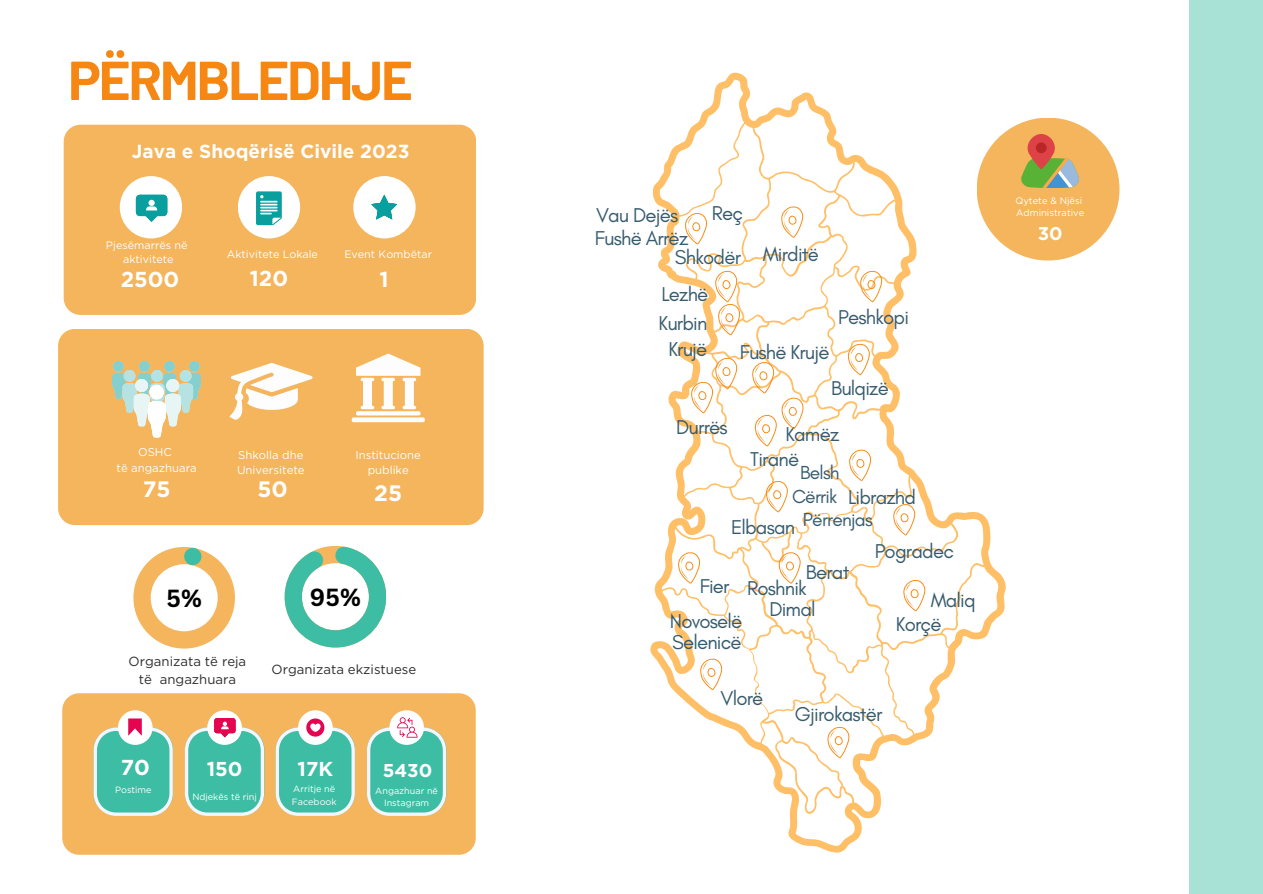
<style>
.page{position:relative;width:1263px;height:894px;background:#fff}
.page>*{position:absolute;margin:0;border:0;box-sizing:border-box;transform-origin:0 0}
.t1{font:700 54.75px "Barlow";letter-spacing:-.04em;color:#f68712}
.t2{font:700 24px "Canva Sans";color:#000}
.t3{font:700 22.35px "Gotham";color:#fff}
.t4{font:700 21.6px "Gotham";color:#fff}
.t5{font:20.4px "Glacial Indifference";letter-spacing:-.04em;color:#365b6d}
.t6{font:700 20.1px "Gotham";color:#fff}
.t7{font:19.2px "Glacial Indifference";letter-spacing:-.04em;color:#365b6d}
.t8{font:700 18.9px "Gotham";color:#fff}
.t9{font:700 18.6px "Gotham";color:#fff}
.t10{font:700 18.45px "Gotham";color:#fff}
.t11{font:13.2px/18.3px "Gotham";color:#2d2c2f;text-align:center}
.t12{font:11.25px "Gotham";color:#fff}
.t13{font:10.8px/14.4px "Gotham";color:#fff;text-align:center}
.t14{font:9.3px "Gotham";color:#fff}
.t15{font:9px/12px "Gotham";color:#fff}
</style>
<div class="page">
<div style="left:58px;top:329px;width:425px;height:196px;background:#f4b55c;border-radius:17px"></div>
<div style="left:64px;top:125px;width:412px;height:190px;background:#f4b55c"></div>
<div style="left:62px;top:693px;width:414px;height:161px;background:#f4b55c"></div>
<div style="left:120px;top:176px;width:62px;height:62px;background:#fff;border-radius:50%"></div>
<div style="left:238px;top:176px;width:62px;height:62px;background:#fff;border-radius:50%"></div>
<div style="left:353px;top:176px;width:63px;height:62px;background:#fff;border-radius:50%"></div>
<svg style="left:136px;top:195px;width:31px;height:27px"></svg>
<svg style="left:256px;top:191px;width:26px;height:34px"></svg>
<svg style="left:371px;top:195px;width:26px;height:24px"></svg>
<div style="left:298px;top:710px;width:35px;height:34px;background:#fff;border-radius:50%"></div>
<div style="left:207px;top:710px;width:35px;height:34px;background:#fff;border-radius:50%"></div>
<div style="left:389px;top:710px;width:35px;height:34px;background:#fff;border-radius:50%"></div>
<svg style="left:276px;top:718px;width:79px;height:97px;background:#76c2aa"></svg>
<svg style="left:185px;top:717px;width:79px;height:98px;background:#77bea7"></svg>
<svg style="left:367px;top:717px;width:79px;height:98px"></svg>
<div style="left:118px;top:710px;width:35px;height:34px;background:#fff;border-radius:50%"></div>
<svg style="left:94px;top:718px;width:79px;height:97px;background:#76c2aa"></svg>
<svg style="left:133px;top:547px;width:102px;height:101px"></svg>
<svg style="left:285px;top:546px;width:101px;height:101px"></svg>
<svg style="left:112px;top:361px;width:89px;height:76px"></svg>
<div style="left:149px;top:384px;width:15px;height:15px;background:#fff;border-radius:50%"></div>
<svg style="left:229px;top:363px;width:84px;height:56px"></svg>
<div style="left:977px;top:118px;width:142px;height:142px;background:#f4b55c;border-radius:50%"></div>
<svg style="left:1021px;top:134px;width:58px;height:54px"></svg>
<div style="left:1036px;top:142px;width:11px;height:11px;background:#ba2525;border-radius:50%"></div>
<svg style="left:650px;top:72px;width:357px;height:781px"></svg>
<svg style="left:685px;top:212px;width:22px;height:32px"></svg>
<svg style="left:781px;top:205px;width:22px;height:33px"></svg>
<svg style="left:715px;top:270px;width:25px;height:65px"></svg>
<svg style="left:691px;top:356px;width:46px;height:57px"></svg>
<svg style="left:847px;top:342px;width:23px;height:33px"></svg>
<svg style="left:860px;top:270px;width:22px;height:32px"></svg>
<svg style="left:849px;top:448px;width:22px;height:33px"></svg>
<svg style="left:893px;top:503px;width:22px;height:32px"></svg>
<svg style="left:903px;top:578px;width:22px;height:33px"></svg>
<svg style="left:827px;top:725px;width:22px;height:33px"></svg>
<svg style="left:678px;top:551px;width:22px;height:32px"></svg>
<svg style="left:700px;top:657px;width:22px;height:33px"></svg>
<svg style="left:778px;top:551px;width:23px;height:32px"></svg>
<svg style="left:752px;top:361px;width:51px;height:85px"></svg>
<div style="left:1189px;top:0;width:74px;height:893px;background:#a8e1d6"></div>
<svg style="left:765px;top:479px;width:23px;height:33px"></svg>
<svg style="left:356px;top:353px;width:64px;height:56px"></svg>
<svg style="left:356px;top:411px;width:64px;height:4px"></svg>
<div style="left:352px;top:417px;width:73px;height:5px;background:#fdfdfd;border-radius:2px"></div>
<p class="t1" style="left:68px;top:45px;width:346px">PËRMBLEDHJE</p>
<p class="t8" style="left:132px;top:140px;width:279px">Java e Shoqërisë Civile 2023</p>
<p class="t13" style="left:106px;top:238px;width:83px">Pjesëmarrës në aktivitete</p>
<p class="t13" style="left:227px;top:246px;width:93px">Aktivitete Lokale</p>
<p class="t13" style="left:344px;top:246px;width:89px">Event Kombëtar</p>
<p class="t4" style="left:121px;top:266px;width:60px">2500</p>
<p class="t4" style="left:250px;top:265px;width:40px">120</p>
<p class="t4" style="left:379px;top:266px;width:11px">1</p>
<p class="t12" style="left:138px;top:445px;width:35px">OSHC</p>
<p class="t12" style="left:117px;top:460px;width:82px">të angazhuara</p>
<p class="t3" style="left:143px;top:475px;width:29px">75</p>
<p class="t12" style="left:238px;top:448px;width:67px">Shkolla dhe</p>
<p class="t12" style="left:237px;top:463px;width:69px">Universitete</p>
<p class="t3" style="left:257px;top:476px;width:32px">50</p>
<p class="t12" style="left:355px;top:448px;width:67px">Institucione</p>
<p class="t12" style="left:368px;top:463px;width:43px">publike</p>
<p class="t3" style="left:374px;top:479px;width:29px">25</p>
<p class="t2" style="left:167px;top:581px;width:37px">5%</p>
<p class="t2" style="left:310px;top:580px;width:52px">95%</p>
<p class="t11" style="left:129px;top:651px;width:119px">Organizata të reja të angazhuara</p>
<p class="t11" style="left:272px;top:660px;width:146px">Organizata ekzistuese</p>
<p class="t4" style="left:121px;top:753px;width:31px">70</p>
<p class="t15" style="left:115px;top:783px;width:38px">Postime</p>
<p class="t6" style="left:207px;top:756px;width:37px">150</p>
<p class="t6" style="left:298px;top:756px;width:37px">17K</p>
<p class="t9" style="left:383px;top:759px;width:51px">5430</p>
<p class="t15" style="left:292px;top:783px;width:46px">Arritje në<br>Facebook</p>
<p class="t15" style="left:192px;top:790px;width:66px">Ndjekës të rinj</p>
<p class="t15" style="left:375px;top:784px;width:64px;text-align:center">Angazhuar në<br>Instagram</p>
<p class="t5" style="left:596px;top:202px;width:84px">Vau Dejës</p>
<p class="t5" style="left:595px;top:225px;width:95px">Fushë Arrëz</p>
<p class="t5" style="left:712px;top:201px;width:33px">Reç</p>
<p class="t5" style="left:675px;top:245px;width:68px">Shkodër</p>
<p class="t5" style="left:661px;top:281px;width:48px">Lezhë</p>
<p class="t5" style="left:658px;top:311px;width:50px">Kurbin</p>
<p class="t5" style="left:763px;top:241px;width:58px">Mirditë</p>
<p class="t5" style="left:668px;top:336px;width:41px">Krujë</p>
<p class="t5" style="left:740px;top:339px;width:91px">Fushë Krujë</p>
<p class="t5" style="left:838px;top:304px;width:72px">Peshkopi</p>
<p class="t5" style="left:676px;top:414px;width:53px">Durrës</p>
<p class="t5" style="left:831px;top:376px;width:59px">Bulqizë</p>
<p class="t5" style="left:785px;top:421px;width:55px">Kamëz</p>
<p class="t5" style="left:750px;top:446px;width:51px">Tiranë</p>
<p class="t7" style="left:800px;top:461px;width:41px">Belsh</p>
<p class="t7" style="left:803px;top:507px;width:71px">Përrenjas</p>
<p class="t5" style="left:848px;top:484px;width:70px">Librazhd</p>
<p class="t7" style="left:792px;top:485px;width:47px">Cërrik</p>
<p class="t5" style="left:731px;top:514px;width:66px">Elbasan</p>
<p class="t5" style="left:700px;top:573px;width:31px">Fier</p>
<p class="t5" style="left:806px;top:559px;width:45px">Berat</p>
<p class="t5" style="left:747px;top:576px;width:61px">Roshnik</p>
<p class="t5" style="left:670px;top:608px;width:74px">Novoselë</p>
<p class="t5" style="left:672px;top:629px;width:71px">Selenicë</p>
<p class="t5" style="left:769px;top:596px;width:48px">Dimal</p>
<p class="t5" style="left:875px;top:538px;width:81px">Pogradec</p>
<p class="t5" style="left:931px;top:587px;width:47px">Maliq</p>
<p class="t5" style="left:896px;top:611px;width:47px">Korçë</p>
<p class="t5" style="left:721px;top:685px;width:44px">Vlorë</p>
<p class="t5" style="left:795px;top:701px;width:89px">Gjirokastër</p>
<p class="t14" style="left:1015px;top:195px;width:68px">Qytete &amp; Njësi</p>
<p class="t14" style="left:1016px;top:207px;width:70px">Administrative</p>
<p class="t10" style="left:1038px;top:222px;width:26px">30</p>
</div>
